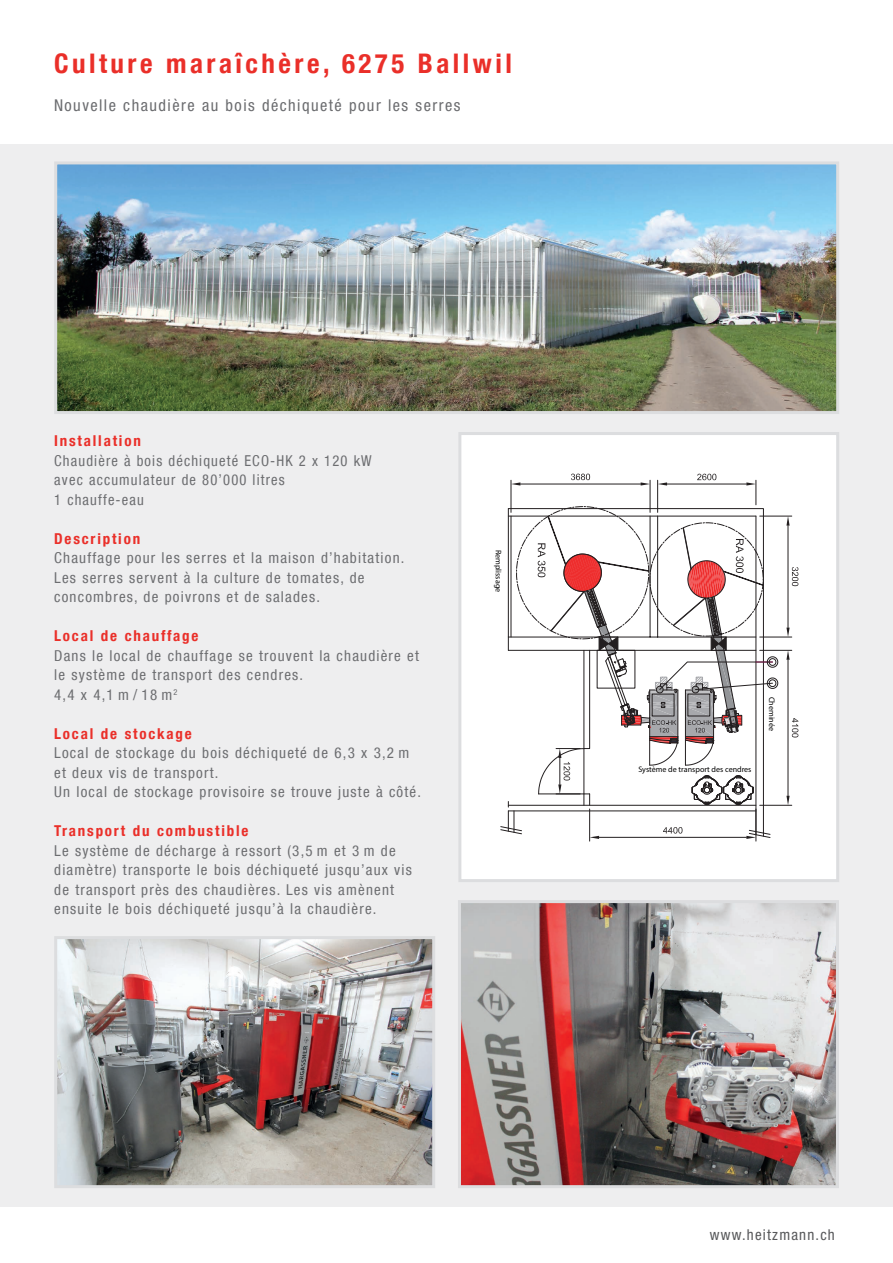
<style>
.page{position:relative;width:893px;height:1263px;background:#fff}
.page>*{position:absolute;margin:0;border:0;box-sizing:border-box;transform-origin:0 0}
.t1{font:700 condensed 27px "Helvetica Neue LT Com";letter-spacing:.13em;color:#ea2f29}
.t2{font:condensed 16.35px "Helvetica Neue LT Std";letter-spacing:.09em;color:#6c6d70}
.t3{font:condensed 15px/19.5px "Helvetica Neue LT Com";letter-spacing:.08em;color:#6c6d70}
.t4{font:700 condensed 15px "Helvetica Neue LT Com";letter-spacing:.12em;color:#ea2f29}
.t5{font:condensed 15px "Helvetica Neue";letter-spacing:.08em;color:#57585a}
.t6{font:8.1px "Myriad Pro";color:#000001}
</style>
<div class="page">
<div style="left:0;top:144px;width:893px;height:1062px;background:#eeeeef"></div>
<div style="left:460px;top:434px;width:378px;height:447px;background:#fff"></div>
<hr style="left:760px;top:516px;width:32px;height:1px;background:#231f20">
<hr style="left:760px;top:637px;width:32px;height:1px;background:#231f20">
<hr style="left:788px;top:526px;width:1px;height:102px;background:#231f20">
<svg style="left:786px;top:516px;width:4px;height:10px"></svg>
<svg style="left:786px;top:628px;width:4px;height:9px"></svg>
<svg style="left:792px;top:567px;width:6px;height:19px"></svg>
<hr style="left:760px;top:650px;width:32px;height:1px;background:#231f20">
<hr style="left:760px;top:805px;width:32px;height:1px;background:#231f20">
<hr style="left:788px;top:660px;width:1px;height:136px;background:#231f20">
<svg style="left:786px;top:650px;width:4px;height:10px"></svg>
<svg style="left:786px;top:796px;width:4px;height:9px"></svg>
<svg style="left:792px;top:718px;width:6px;height:19px"></svg>
<hr style="left:756px;top:809px;width:1px;height:32px;background:#231f20">
<hr style="left:589px;top:809px;width:1px;height:32px;background:#231f20">
<svg style="left:500px;top:474px;width:278px;height:365px"></svg>
<div style="left:458px;top:432px;width:381px;height:450px;border:3px solid #dcdddf"></div>
<img style="left:58px;top:940px;width:373px;height:244px">
<div style="left:54px;top:936px;width:381px;height:252px;border:3px solid #dcdddf"></div>
<img style="left:462px;top:904px;width:373px;height:280px">
<div style="left:458px;top:900px;width:381px;height:288px;border:3px solid #dcdddf"></div>
<img style="left:58px;top:165px;width:777px;height:245px">
<div style="left:54px;top:161px;width:785px;height:253px;border:3px solid #dcdddf"></div>
<h1 class="t1" style="left:54px;top:48px;width:459px">Culture maraîchère, 6275 Ballwil</h1>
<p class="t2" style="left:54px;top:96px;width:408px">Nouvelle chaudière au bois déchiqueté pour les serres</p>
<p class="t4" style="left:54px;top:432px;width:88px">Installation</p>
<p class="t3" style="left:54px;top:451px;width:319px">Chaudière à bois déchiqueté ECO-HK 2 x 120 kW avec accumulateur de 80’000 litres<br>1 chauffe-eau</p>
<p class="t4" style="left:54px;top:530px;width:87px">Description</p>
<p class="t3" style="left:54px;top:548px;width:352px">Chauffage pour les serres et la maison d’habitation.<br>Les serres servent à la culture de tomates, de concombres, de poivrons et de salades.</p>
<p class="t4" style="left:54px;top:627px;width:146px">Local de chauffage</p>
<p class="t3" style="left:54px;top:646px;width:366px">Dans le local de chauffage se trouvent la chaudière et le système de transport des cendres.<br>4,4 x 4,1 m / 18 m<sup>2</sup></p>
<p class="t4" style="left:54px;top:725px;width:139px">Local de stockage</p>
<p class="t3" style="left:54px;top:743px;width:368px">Local de stockage du bois déchiqueté de 6,3 x 3,2 m et deux vis de transport.<br>Un local de stockage provisoire se trouve juste à côté.</p>
<p class="t4" style="left:54px;top:822px;width:196px">Transport du combustible</p>
<p class="t3" style="left:54px;top:841px;width:359px">Le système de décharge à ressort (3,5 m et 3 m de diamètre) transporte le bois déchiqueté jusqu’aux vis de transport près des chaudières. Les vis amènent ensuite le bois déchiqueté jusqu’à la chaudière.</p>
<p class="t6" style="left:504px;top:550px;width:44px;rotate:90deg">Remplissage</p>
<p class="t6" style="left:638px;top:764px;width:115px">Système de transport des cendres</p>
<p class="t6" style="left:777px;top:697px;width:36px;rotate:90deg">Cheminée</p>
<p class="t5" style="left:710px;top:1226px;width:126px">www.heitzmann.ch</p>
</div>
